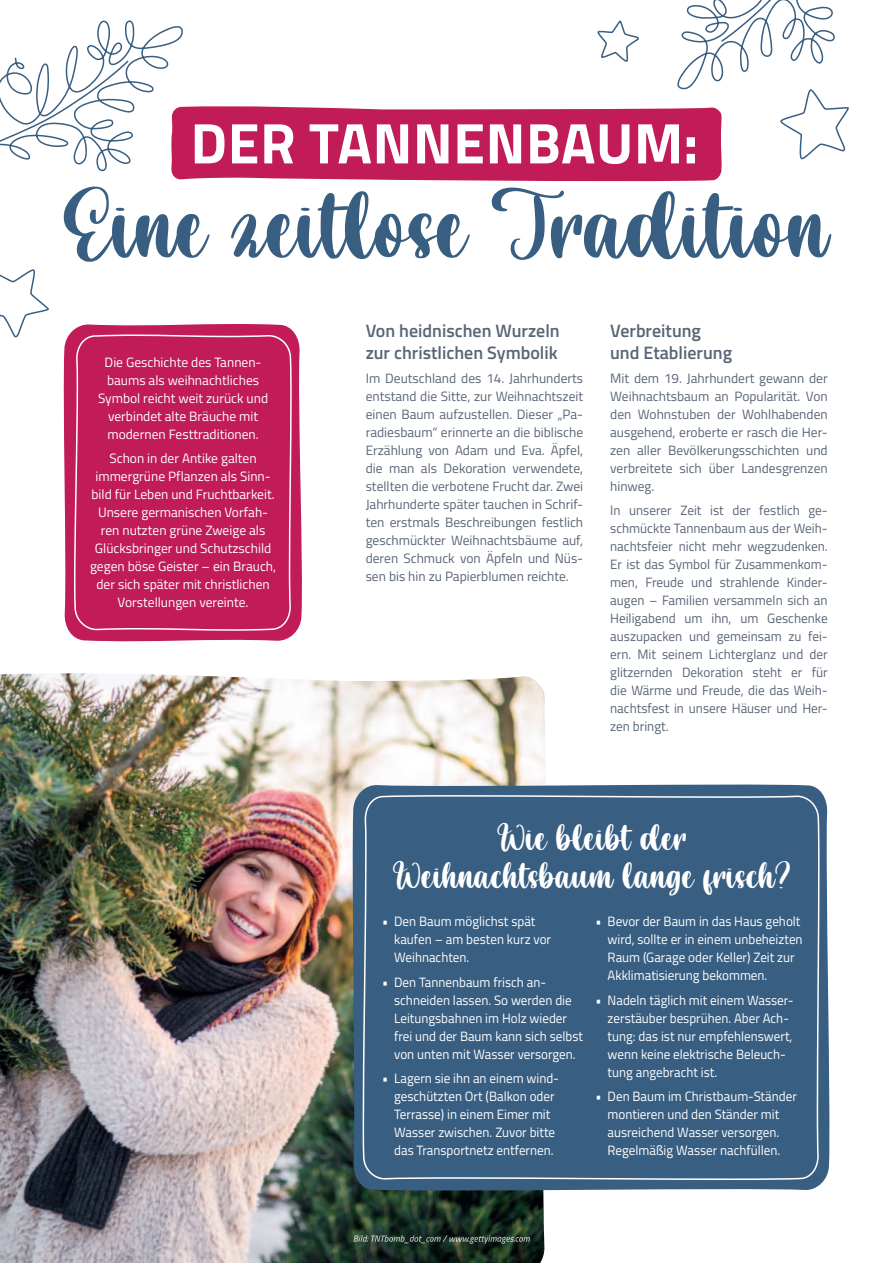
<style>
.page{position:relative;width:893px;height:1263px;background:#fff}
.page>*{position:absolute;margin:0;border:0;box-sizing:border-box;transform-origin:0 0}
.t1{font:100.05px "Risalah Cinta";color:#385e81}
.t2{font:700 57.3px "Titillium Web";letter-spacing:.01em;color:#fff}
.t3{font:39px/37.5px "Risalah Cinta";color:#fff;text-align:center}
.t4{font:600 18px/21.6px "Titillium Web";color:#596577}
.t5{font:13.5px/18px "Titillium Web";color:#fff}
.t6{font:13.5px/18px "Titillium Web";color:#596577;text-align:justify}
</style>
<div class="page">
<svg style="left:63px;top:324px;width:239px;height:318px;background:#cb4274"></svg>
<div style="left:74px;top:334px;width:218px;height:297px;background:#c11b58"></div>
<img style="left:0;top:673px;width:546px;height:590px">
<svg style="left:351px;top:782px;width:479px;height:410px;background:#5a7891"></svg>
<div style="left:363px;top:795px;width:456px;height:385px;background:#385e81"></div>
<svg style="left:0;top:0;width:849px;height:182px"></svg>
<svg style="left:0;top:269px;width:49px;height:68px"></svg>
<img style="left:353px;top:1235px;width:177px;height:9px">
<img style="left:353px;top:1235px;width:56px;height:8px">
<h2 class="t2" style="left:191px;top:112px;width:509px">DER TANNENBAUM:</h2>
<h1 class="t1" style="left:64px;top:184px;width:766px">Eine zeitlose Tradition</h1>
<p class="t5" style="left:98px;top:353px;width:172px;text-align:center">Die Geschichte des Tannen&shy;baums als weihnachtliches<br>Symbol reicht weit zurück und verbindet alte Bräuche mit modernen Festtraditionen.</p>
<p class="t5" style="left:90px;top:450px;width:188px;text-align:center">Schon in der Antike galten immer grüne Pflanzen als Sinn&shy;bild für Leben und Fruchtbarkeit.<br>Unsere germanischen Vorfah&shy;ren nutzten grüne Zweige als<br>Glücksbringer und Schutzschild gegen böse Geister – ein Brauch, der sich später mit christlichen<br>Vorstellungen vereinte.</p>
<h3 class="t4" style="left:366px;top:322px;width:196px">Von heidnischen Wurzeln zur christlichen Symbolik</h3>
<p class="t6" style="left:366px;top:369px;width:219px">Im Deutschland des 14. Jahrhunderts entstand die Sitte, zur Weihnachtszeit einen Baum aufzustellen. Dieser „Pa&shy;radiesbaum“ erinnerte an die biblische Erzählung von Adam und Eva. Äpfel, die man als Dekoration verwendete, stellten die verbotene Frucht dar. Zwei Jahrhunderte später tauchen in Schrif&shy;ten erstmals Beschreibungen festlich geschmückter Weihnachtsbäume auf, deren Schmuck von Äpfeln und Nüs&shy;sen bis hin zu Papierblumen reichte.</p>
<h3 class="t4" style="left:610px;top:322px;width:123px">Verbreitung und Etablierung</h3>
<p class="t6" style="left:610px;top:369px;width:219px">Mit dem 19. Jahrhundert gewann der Weihnachtsbaum an Popularität. Von den Wohnstuben der Wohlhabenden ausgehend, eroberte er rasch die Her&shy;zen aller Bevölkerungsschichten und verbreitete sich über Landesgrenzen hinweg.</p>
<p class="t6" style="left:610px;top:502px;width:219px">In unserer Zeit ist der festlich ge&shy;schmückte Tannenbaum aus der Weih&shy;nachtsfeier nicht mehr wegzudenken.<br>Er ist das Symbol für Zusammenkom&shy;men, Freude und strahlende Kinder&shy;augen – Familien versammeln sich an Heiligabend um ihn, um Geschenke auszupacken und gemeinsam zu fei&shy;ern. Mit seinem Lichterglanz und der glitzernden Dekoration steht er für die Wärme und Freude, die das Weih&shy;nachtsfest in unsere Häuser und Her&shy;zen bringt.</p>
<h3 class="t3" style="left:393px;top:821px;width:400px">Wie bleibt der<br>Weihnachtsbaum lange frisch?</h3>
<p class="t5" style="left:394px;top:913px;width:158px;text-indent:-12px">• Den Baum möglichst spät kaufen – am besten kurz vor<br>Weihnachten.</p>
<p class="t5" style="left:394px;top:973px;width:190px;text-indent:-12px">• Den Tannenbaum frisch an&shy;schnei den lassen. So werden die<br>Leitungsbahnen im Holz wieder frei und der Baum kann sich selbst von unten mit Wasser versorgen.</p>
<p class="t5" style="left:394px;top:1069px;width:166px;text-indent:-12px">• Lagern sie ihn an einem wind&shy;geschützten Ort (Balkon oder<br>Terrasse) in einem Eimer mit<br>Wasser zwischen. Zuvor bitte das Transportnetz entfernen.</p>
<p class="t5" style="left:608px;top:913px;width:197px;text-indent:-12px">• Bevor der Baum in das Haus geholt wird, sollte er in einem unbeheizten Raum (Garage oder Keller) Zeit zur Akklimatisierung bekommen.</p>
<p class="t5" style="left:608px;top:991px;width:187px;text-indent:-12px">• Nadeln täglich mit einem Wasser&shy;zerstäuber besprühen. Aber Ach&shy;tung: das ist nur empfehlenswert, wenn keine elektrische Beleuch&shy;tung angebracht ist.</p>
<p class="t5" style="left:596px;top:1087px;width:203px;text-align:center">• Den Baum im Christbaum-Ständer montieren und den Ständer mit ausreichend Wasser versorgen.<br>Regelmäßig Wasser nachfüllen.</p>
</div>
